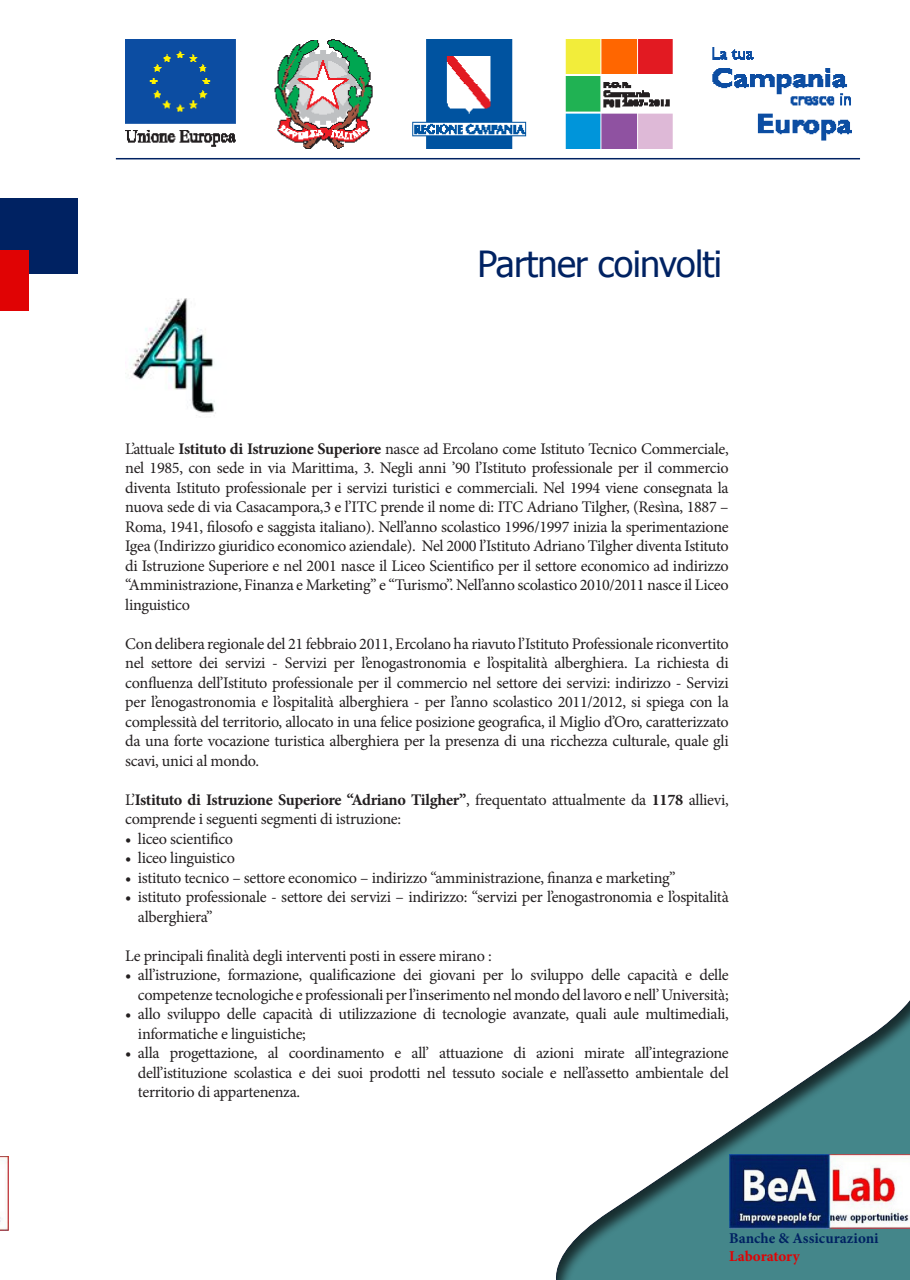
<style>
.page{position:relative;width:910px;height:1280px;background:#fff}
.page>*{position:absolute;margin:0;border:0;box-sizing:border-box;transform-origin:0 0}
.t1{font:36px "Tahoma";letter-spacing:-.02em;color:#002262}
.t2{font:16.2px/19.5px "Minion Pro";letter-spacing:-.02em;color:#231f20;text-align:justify}
.t3{font:700 15px "Minion Pro";color:#002262}
.t4{font:700 15px "Minion Pro";letter-spacing:-.005em;color:#e00304}
.s1{font-weight:700}
</style>
<div class="page">
<div style="left:554px;top:965px;width:356px;height:315px;background:#231f20;opacity:.75"></div>
<img style="left:0;top:1156px;width:9px;height:74px">
<img style="left:125px;top:39px;width:726px;height:109px">
<hr style="left:116px;top:158px;width:744px;height:1px;background:#002262">
<img style="left:729px;top:1154px;width:181px;height:74px">
<div style="left:0;top:198px;width:78px;height:76px;background:#002262"></div>
<div style="left:0;top:250px;width:28px;height:61px;background:#e00304"></div>
<img style="left:125px;top:298px;width:91px;height:118px">
<p class="t1" style="left:478px;top:240px;width:246px">Partner coinvolti</p>
<p class="t2" style="left:125px;top:439px;width:605px">L’attuale <span class="s1">Istituto di Istruzione Superiore</span> nasce ad Ercolano come Istituto Tecnico Commerciale, nel 1985, con sede in via Marittima, 3. Negli anni ’90 l’Istituto professionale per il commercio diventa Istituto professionale per i servizi turistici e commerciali. Nel 1994 viene consegnata la nuova sede di via Casacampora,3 e l’ITC prende il nome di: ITC Adriano Tilgher, (Resìna, 1887 – Roma, 1941, filosofo e saggista italiano). Nell’anno scolastico 1996/1997 inizia la sperimentazione Igea (Indirizzo giuridico economico aziendale). Nel 2000 l’Istituto Adriano Tilgher diventa Istituto di Istruzione Superiore e nel 2001 nasce il Liceo Scientifico per il settore economico ad indirizzo “Amministrazione, Finanza e Marketing” e “Turismo”. Nell’anno scolastico 2010/2011 nasce il Liceo linguistico</p>
<p class="t2" style="left:125px;top:634px;width:605px">Con delibera regionale del 21 febbraio 2011, Ercolano ha riavuto l’Istituto Professionale riconvertito nel settore dei servizi - Servizi per l’enogastronomia e l’ospitalità alberghiera. La richiesta di confluenza dell’Istituto professionale per il commercio nel settore dei servizi: indirizzo - Servizi per l’enogastronomia e l’ospitalità alberghiera - per l’anno scolastico 2011/2012, si spiega con la complessità del territorio, allocato in una felice posizione geografica, il Miglio d’Oro, caratterizzato da una forte vocazione turistica alberghiera per la presenza di una ricchezza culturale, quale gli scavi, unici al mondo.</p>
<p class="t2" style="left:125px;top:790px;width:605px">L’<span class="s1">Istituto di Istruzione Superiore “Adriano Tilgher”</span>, frequentato attualmente da <span class="s1">1178</span> allievi, comprende i seguenti segmenti di istruzione:</p>
<p class="t2" style="left:125px;top:829px;width:109px">• liceo scientifico</p>
<p class="t2" style="left:125px;top:848px;width:111px">• liceo linguistico</p>
<p class="t2" style="left:125px;top:868px;width:552px">• istituto tecnico – settore economico – indirizzo “amministrazione, finanza e marketing”</p>
<p class="t2" style="left:138px;top:887px;width:592px;text-indent:-13px">• istituto professionale - settore dei servizi – indirizzo: “servizi per l’enogastronomia e l’ospitalità alberghiera”</p>
<p class="t2" style="left:125px;top:946px;width:368px">Le principali finalità degli interventi posti in essere mirano :</p>
<p class="t2" style="left:125px;top:965px;width:605px;text-align:right">• all’istruzione, formazione, qualificazione dei giovani per lo sviluppo delle capacità e delle competenze tecnologiche e professionali per l’inserimento nel mondo del lavoro e nell’ Università;</p>
<p class="t2" style="left:138px;top:1004px;width:592px;text-indent:-13px">• allo sviluppo delle capacità di utilizzazione di tecnologie avanzate, quali aule multimediali, informatiche e linguistiche;</p>
<p class="t2" style="left:138px;top:1043px;width:592px;text-indent:-13px">• alla progettazione, al coordinamento e all’ attuazione di azioni mirate all’integrazione dell’istituzione scolastica e dei suoi prodotti nel tessuto sociale e nell’assetto ambientale del territorio di appartenenza.</p>
<p class="t3" style="left:729px;top:1228px;width:151px">Banche &amp; Assicurazioni</p>
<p class="t4" style="left:729px;top:1246px;width:72px">Laboratory</p>
</div>
